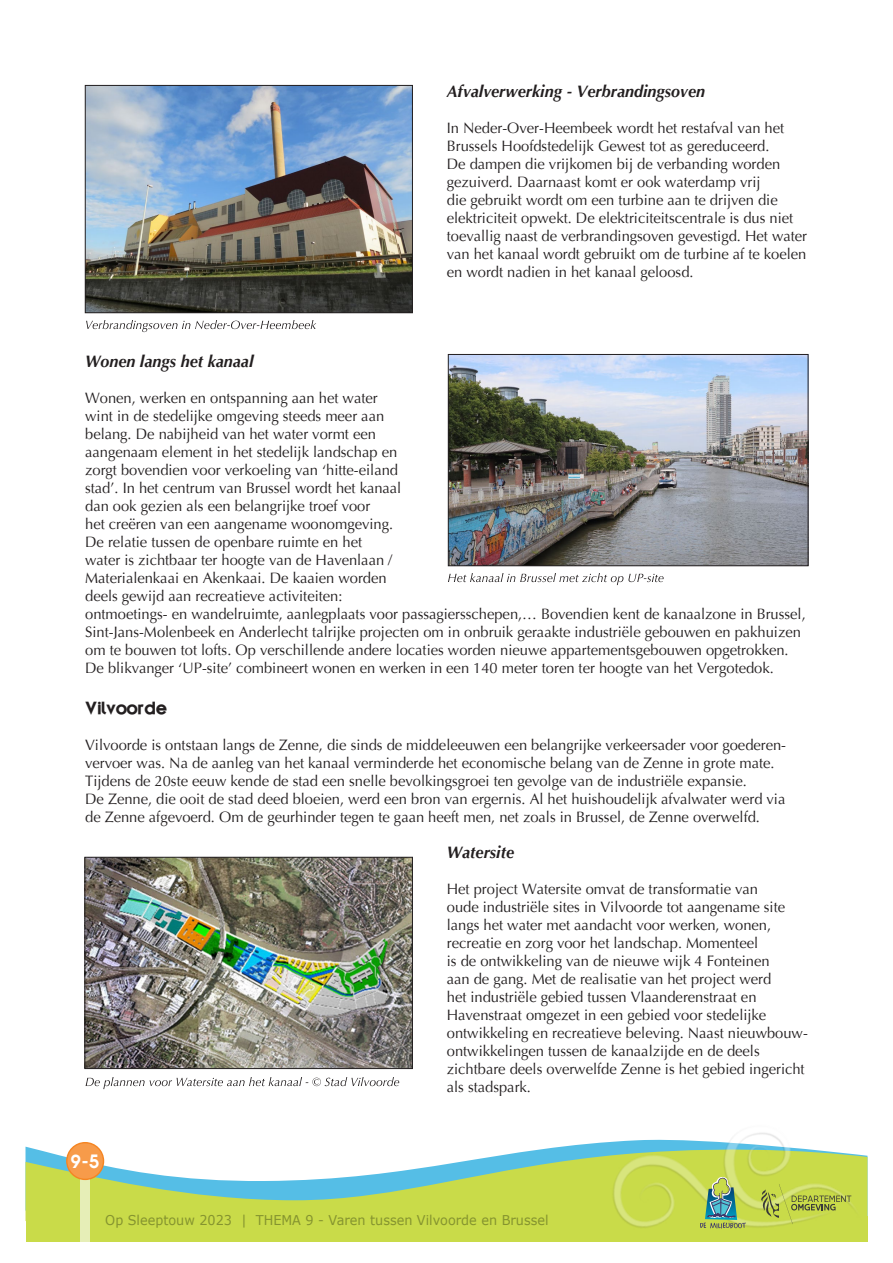
<style>
.page{position:relative;width:893px;height:1263px;background:#fff}
.page>*{position:absolute;margin:0;border:0;box-sizing:border-box;transform-origin:0 0}
.tekst_titel{font:700 18.75px "Kernel SSK";color:#231f20}
.t1{font:600 18px "Trendex SSK";color:#fff}
.tekst{font:italic 700 16.5px "Optima";color:#231f20}
.tekst-2{font:15px/18px "Optima";color:#231f20}
.t2{font:13.5px "Verdana";color:#85942f;scale:.95 1}
</style>
<div class="page">
<svg style="left:26px;top:1143px;width:841px;height:74px"></svg>
<div style="left:26px;top:1217px;width:841px;height:25px;background:#c9db49"></div>
<img style="left:604px;top:1133px;width:257px;height:96px">
<div style="left:80px;top:1174px;width:10px;height:68px;background:#e6eeb7"></div>
<div style="left:67px;top:1143px;width:37px;height:36px;background:#f79b4a;border-radius:50%"></div>
<div style="left:66px;top:1142px;width:38px;height:38px;border:1px solid #f58522;border-radius:50%"></div>
<svg style="left:700px;top:1177px;width:46px;height:51px;background:#93b775"></svg>
<svg style="left:761px;top:1184px;width:90px;height:40px;background:#b9c84d"></svg>
<img style="left:87px;top:87px;width:324px;height:224px">
<div style="left:85px;top:85px;width:328px;height:228px;border:1px solid #231f20"></div>
<svg style="left:86px;top:320px;width:230px;height:12px"></svg>
<img style="left:86px;top:859px;width:325px;height:208px">
<div style="left:84px;top:857px;width:329px;height:212px;border:1px solid #231f20"></div>
<svg style="left:86px;top:1077px;width:313px;height:12px"></svg>
<img style="left:450px;top:356px;width:356px;height:208px">
<div style="left:448px;top:354px;width:360px;height:212px;border:1px solid #231f20"></div>
<svg style="left:448px;top:573px;width:216px;height:12px"></svg>
<p class="tekst" style="left:447px;top:82px;width:260px">Afvalverwerking - Verbrandingsoven</p>
<p class="tekst-2" style="left:447px;top:120px;width:362px">In Neder-Over-Heembeek wordt het restafval van het Brussels Hoofdstedelijk Gewest tot as gereduceerd.<br>De dampen die vrijkomen bij de verbanding worden gezuiverd. Daarnaast komt er ook waterdamp vrij<br>die gebruikt wordt om een turbine aan te drijven die elektriciteit opwekt. De elektriciteitscentrale is dus niet toevallig naast de verbrandingsoven gevestigd. Het water van het kanaal wordt gebruikt om de turbine af te koelen en wordt nadien in het kanaal geloosd.</p>
<p class="tekst" style="left:85px;top:352px;width:170px">Wonen langs het kanaal</p>
<p class="tekst-2" style="left:85px;top:390px;width:722px">Wonen, werken en ontspanning aan het water<br>wint in de stedelijke omgeving steeds meer aan<br>belang. De nabijheid van het water vormt een<br>aangenaam element in het stedelijk landschap en<br>zorgt bovendien voor verkoeling van ‘hitte-eiland<br>stad’. In het centrum van Brussel wordt het kanaal<br>dan ook gezien als een belangrijke troef voor<br>het creëren van een aangename woonomgeving.<br>De relatie tussen de openbare ruimte en het<br>water is zichtbaar ter hoogte van de Havenlaan /<br>Materialenkaai en Akenkaai. De kaaien worden<br>deels gewijd aan recreatieve activiteiten:<br>ontmoetings- en wandelruimte, aanlegplaats voor passagiersschepen,… Bovendien kent de kanaalzone in Brussel, Sint-Jans-Molenbeek en Anderlecht talrijke projecten om in onbruik geraakte industriële gebouwen en pakhuizen om te bouwen tot lofts. Op verschillende andere locaties worden nieuwe appartementsgebouwen opgetrokken.<br>De blikvanger ‘UP-site’ combineert wonen en werken in een 140 meter toren ter hoogte van het Vergotedok.</p>
<p class="tekst_titel" style="left:85px;top:698px;width:83px">Vilvoorde</p>
<p class="tekst-2" style="left:85px;top:736px;width:702px">Vilvoorde is ontstaan langs de Zenne, die sinds de middeleeuwen een belangrijke verkeersader voor goederen&shy;vervoer was. Na de aanleg van het kanaal verminderde het economische belang van de Zenne in grote mate.<br>Tijdens de 20ste eeuw kende de stad een snelle bevolkingsgroei ten gevolge van de industriële expansie.<br>De Zenne, die ooit de stad deed bloeien, werd een bron van ergernis. Al het huishoudelijk afvalwater werd via de Zenne afgevoerd. Om de geurhinder tegen te gaan heeft men, net zoals in Brussel, de Zenne overwelfd.</p>
<p class="tekst" style="left:447px;top:842px;width:69px">Watersite</p>
<p class="tekst-2" style="left:447px;top:880px;width:363px">Het project Watersite omvat de transformatie van<br>oude industriële sites in Vilvoorde tot aangename site langs het water met aandacht voor werken, wonen, recreatie en zorg voor het landschap. Momenteel<br>is de ontwikkeling van de nieuwe wijk 4 Fonteinen<br>aan de gang. Met de realisatie van het project werd<br>het industriële gebied tussen Vlaanderenstraat en Havenstraat omgezet in een gebied voor stedelijke ontwikkeling en recreatieve beleving. Naast nieuwbouw&shy;ontwikkelingen tussen de kanaalzijde en de deels zichtbare deels overwelfde Zenne is het gebied ingericht als stadspark.</p>
<p class="t1" style="left:71px;top:1150px;width:30px">9-5</p>
<p class="t2" style="left:105px;top:1211px;width:468px">Op Sleeptouw 2023 | THEMA 9 - Varen tussen Vilvoorde en Brussel</p>
</div>
